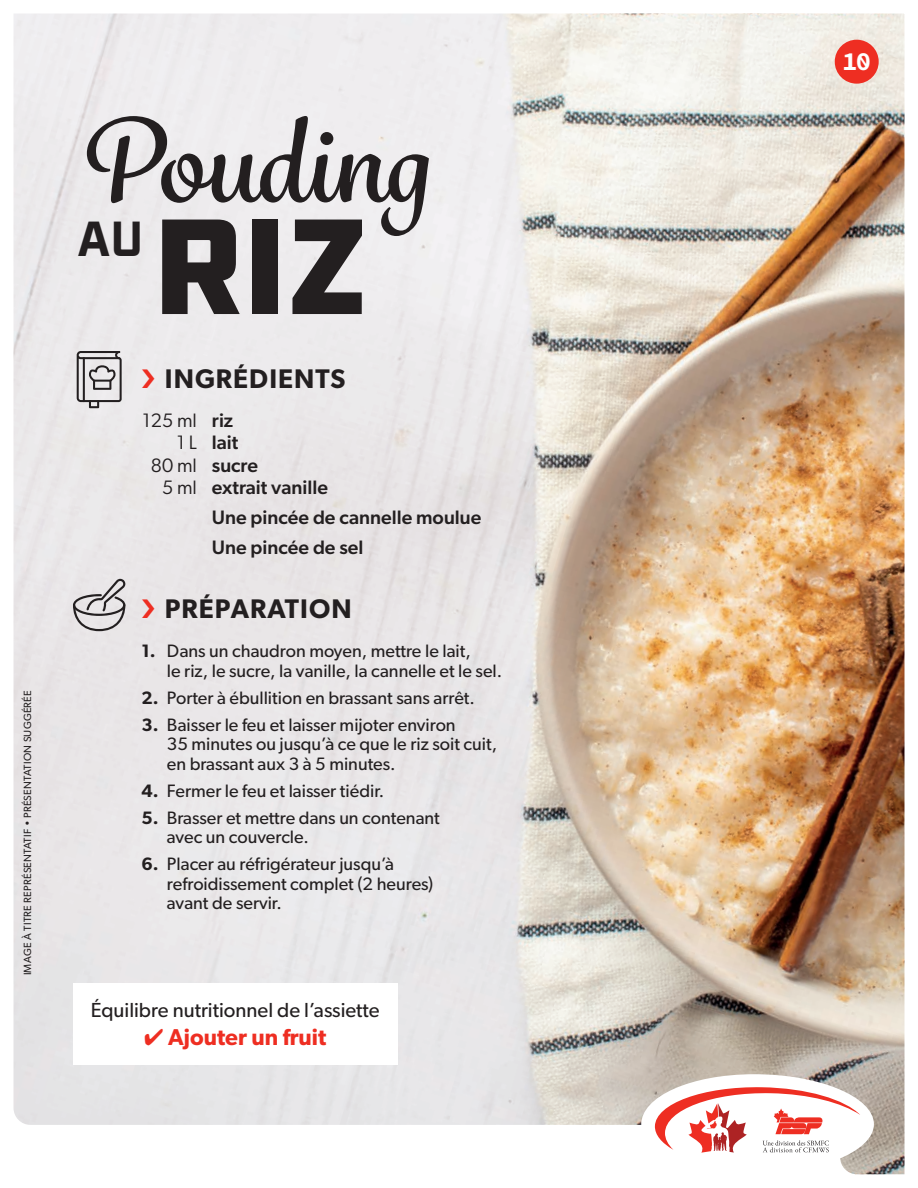
<style>
.page{position:relative;width:918px;height:1188px;background:#fff}
.page>*{position:absolute;margin:0;border:0;box-sizing:border-box;transform-origin:0 0}
.t1{font:900 135px "Industry";color:#231f20}
.t2{font:700 111.45px "Grafolita Script";color:#231f20}
.t3{font:700 49.2px "Industry";color:#231f20}
.t4{font:600 27px "Gibson";letter-spacing:.04em;color:#231f20}
.t5{font:25.5px "Source Code Variable";color:#fff}
.t6{font:600 22.95px "Gibson";color:#ee2e22}
.t7{font:20.4px "Gibson";color:#231f20}
.t8{font:500 19.5px "Gibson";color:#231f20}
.t9{font:19.5px "Gibson";color:#231f20}
.t10{font:18px/19.5px "Gibson";color:#231f20}
.t11{font:10.5px "Gibson";letter-spacing:.025em;color:#231f20}
.s1{font-weight:500}
.s2{font-weight:400}
.s3{font-weight:600}
</style>
<div class="page">
<img style="left:14px;top:14px;width:890px;height:1160px">
<svg style="left:641px;top:1074px;width:233px;height:100px"></svg>
<div style="left:835px;top:40px;width:44px;height:44px;background:#ee2e22;border-radius:50%"></div>
<svg style="left:77px;top:351px;width:45px;height:57px;background:#b0adaf"></svg>
<svg style="left:73px;top:579px;width:52px;height:52px;background:#bebbbc"></svg>
<div style="left:73px;top:984px;width:324px;height:81px;background:#fff"></div>
<svg style="left:142px;top:369px;width:12px;height:19px"></svg>
<svg style="left:142px;top:599px;width:12px;height:19px"></svg>
<p class="t11" style="left:21px;top:975px;width:287px;rotate:-90deg">IMAGE À TITRE REPRÉSENTATIF • PRÉSENTATION SUGGÉRÉE</p>
<p class="t2" style="left:77px;top:86px;width:354px">Pouding</p>
<p class="t3" style="left:78px;top:209px;width:67px">AU</p>
<p class="t1" style="left:154px;top:186px;width:215px">RIZ</p>
<p class="t4" style="left:165px;top:362px;width:182px">INGRÉDIENTS</p>
<p class="t9" style="left:143px;top:408px;width:92px">125 ml <span class="s1">riz</span></p>
<p class="t8" style="left:177px;top:431px;width:63px"><span class="s2">1 L</span> lait</p>
<p class="t8" style="left:151px;top:453px;width:109px"><span class="s2">80 ml</span> sucre</p>
<p class="t8" style="left:162px;top:476px;width:167px"><span class="s2">5 ml</span> extrait vanille</p>
<p class="t8" style="left:212px;top:506px;width:271px">Une pincée de cannelle moulue</p>
<p class="t8" style="left:212px;top:536px;width:153px">Une pincée de sel</p>
<p class="t4" style="left:165px;top:593px;width:188px">PRÉPARATION</p>
<p class="t10" style="left:167px;top:641px;width:337px;text-indent:-26px"><span class="s3">1.</span> Dans un chaudron moyen, mettre le lait,<br>le riz, le sucre, la vanille, la cannelle et le sel.</p>
<p class="t10" style="left:141px;top:688px;width:335px"><span class="s3">2.</span> Porter à ébullition en brassant sans arrêt.</p>
<p class="t10" style="left:167px;top:715px;width:332px;text-indent:-26px"><span class="s3">3.</span> Baisser le feu et laisser mijoter environ<br>35 minutes ou jusqu’à ce que le riz soit cuit, en brassant aux 3 à 5 minutes.</p>
<p class="t10" style="left:141px;top:781px;width:244px"><span class="s3">4.</span> Fermer le feu et laisser tiédir.</p>
<p class="t10" style="left:167px;top:808px;width:274px;text-indent:-26px"><span class="s3">5.</span> Brasser et mettre dans un contenant avec un couvercle.</p>
<p class="t10" style="left:167px;top:854px;width:268px;text-indent:-26px"><span class="s3">6.</span> Placer au réfrigérateur jusqu’à refroidissement complet (2 heures) avant de servir.</p>
<p class="t7" style="left:91px;top:997px;width:290px">Équilibre nutritionnel de l’assiette</p>
<p class="t6" style="left:144px;top:1023px;width:184px">✔ Ajouter un fruit</p>
<p class="t5" style="left:842px;top:43px;width:30px">10</p>
</div>
